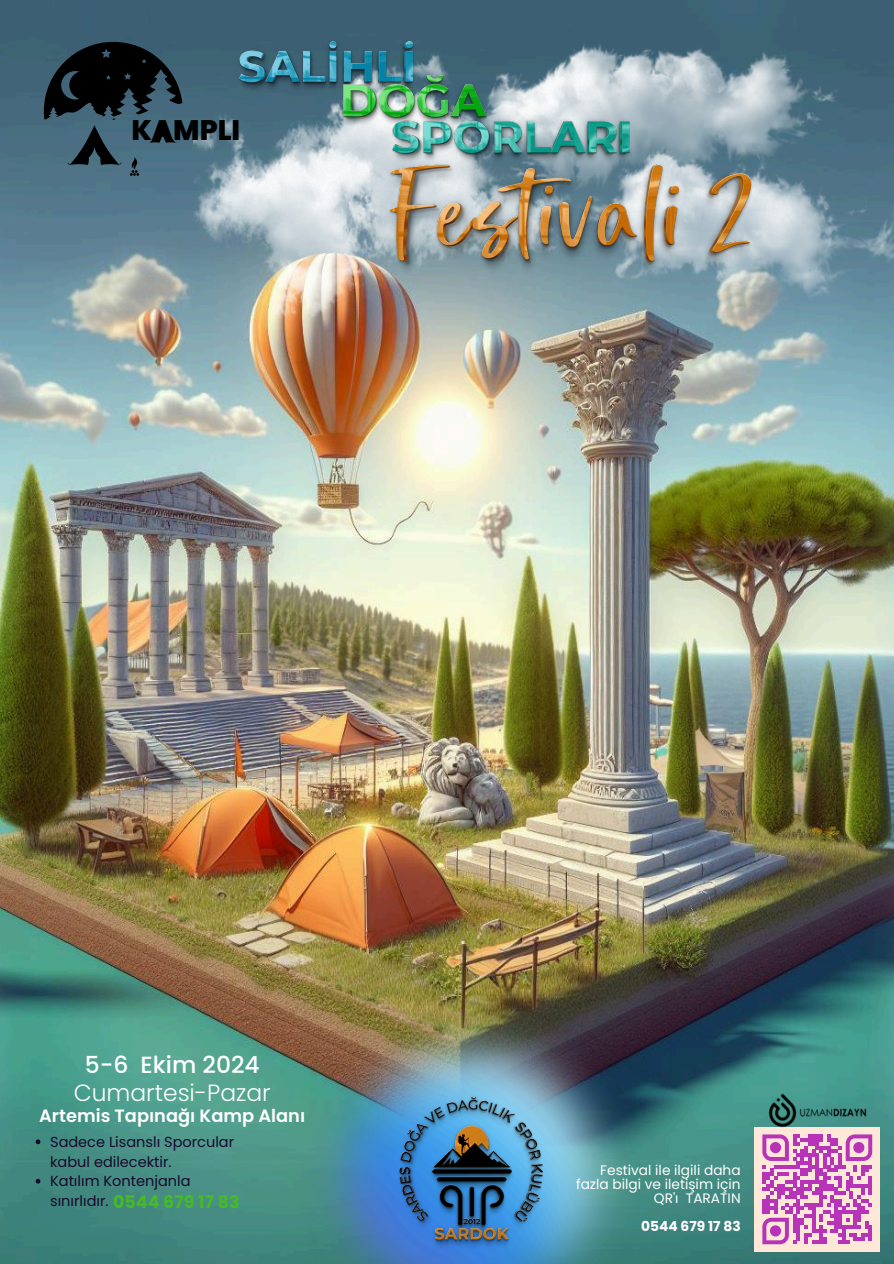
<style>
.page{position:relative;width:894px;height:1264px;background:#fff}
.page>*{position:absolute;margin:0;border:0;box-sizing:border-box;transform-origin:0 0}
.t1{font:800 28.2px "Poppins";color:#000}
.t2{font:300 23.4px "Poppins";color:#fff}
.t3{font:500 23.4px "Poppins";color:#fff}
.t4{font:600 17.85px "Poppins";color:#fff}
.t5{font:700 17.4px "Poppins";color:#46ba28}
.t6{font:14.55px/19.6px "Poppins";color:#170a2e}
.t7{font:13.8px "Poppins";color:#fff}
.t8{font:700 13.8px "Poppins";color:#fff}
</style>
<div class="page">
<img style="left:0;top:0;width:893px;height:1263px">
<img style="left:193px;top:42px;width:700px;height:279px">
<img style="left:306px;top:1009px;width:329px;height:254px">
<img style="left:390px;top:1093px;width:160px;height:157px">
<div style="left:754px;top:1126px;width:125px;height:125px;background:#ffe8d8"></div>
<svg style="left:762px;top:1134px;width:110px;height:110px"></svg>
<img style="left:765px;top:1093px;width:103px;height:34px">
<img style="left:223px;top:30px;width:204px;height:79px">
<img style="left:314px;top:69px;width:502px;height:335px">
<svg style="left:44px;top:42px;width:138px;height:134px;background:#2b414d"></svg>
<svg style="left:36px;top:1139px;width:4px;height:5px"></svg>
<svg style="left:36px;top:1178px;width:4px;height:5px"></svg>
<h4 class="t1" style="left:131px;top:110px;width:110px">KAMPLI</h4>
<p class="t3" style="left:85px;top:1048px;width:176px">5-6 Ekim 2024</p>
<h2 class="t4" style="left:39px;top:1103px;width:267px">Artemis Tapınağı Kamp Alanı</h2>
<h3 class="t2" style="left:74px;top:1076px;width:198px">Cumartesi-Pazar</h3>
<p class="t6" style="left:50px;top:1131px;width:185px">Sadece Lisanslı Sporcular kabul edilecektir.</p>
<p class="t6" style="left:50px;top:1171px;width:142px">Katılım Kontenjanla sınırlıdır.</p>
<h5 class="t5" style="left:113px;top:1190px;width:128px">0544 679 17 83</h5>
<h4 class="t7" style="left:600px;top:1160px;width:142px">Festival ile ilgili daha</h4>
<p class="t7" style="left:576px;top:1174px;width:166px">fazla bilgi ve iletişim için</p>
<p class="t7" style="left:653px;top:1188px;width:88px">QR'ı TARATIN</p>
<p class="t8" style="left:641px;top:1216px;width:101px">0544 679 17 83</p>
</div>
